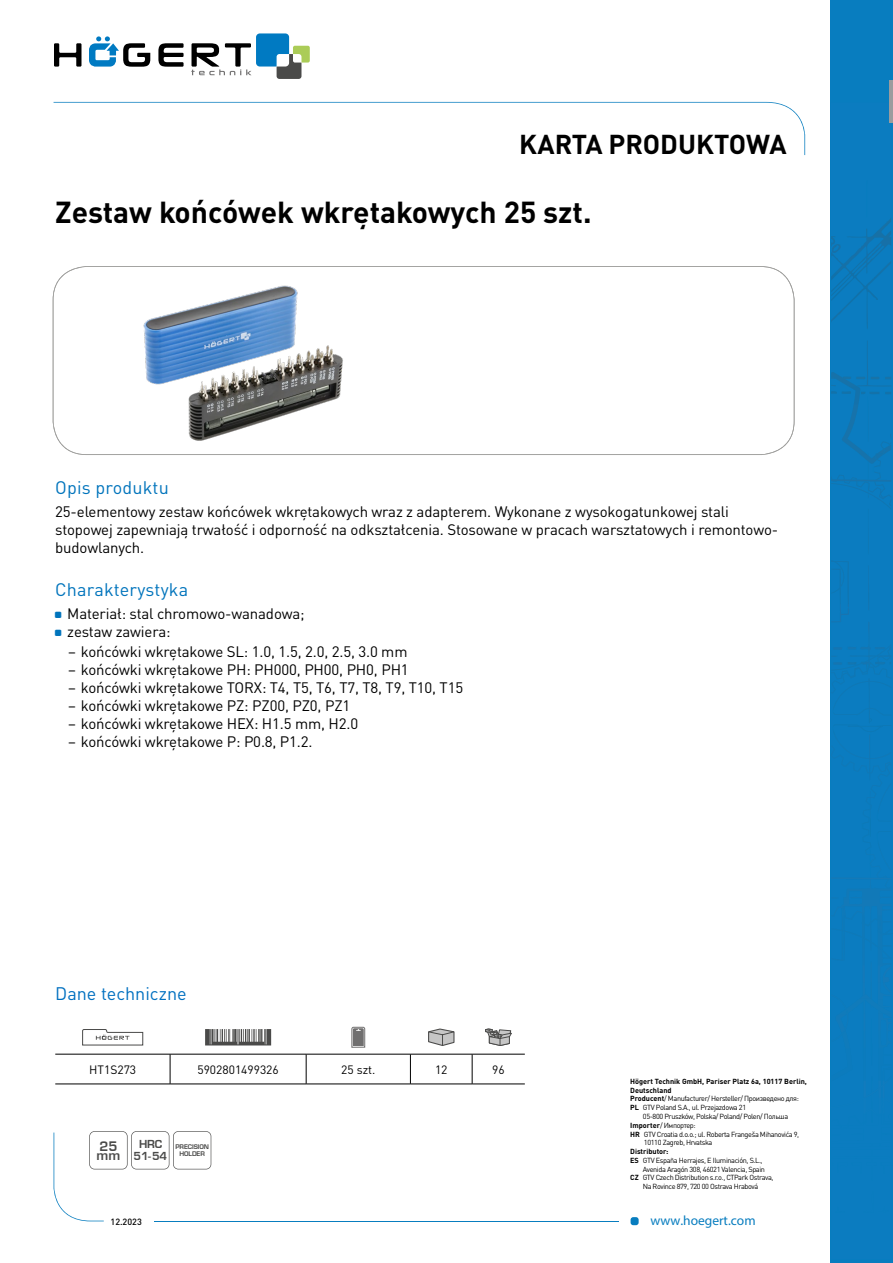
<style>
.page{position:relative;width:893px;height:1263px;background:#fff}
.page>*{position:absolute;margin:0;border:0;box-sizing:border-box;transform-origin:0 0}
.t1{font:700 30px "DIN Pro";color:#000}
.t2{font:700 27px "DIN Pro";color:#000}
.t3{font:18px "DIN Pro";letter-spacing:.01em;color:#0074bc}
.t4{font:18px "DIN Pro";color:#0070c0}
.t5{font:15px/18px "DIN Pro";letter-spacing:-.01em;color:#000}
.t6{font:13.5px "Myriad Pro";color:#087dbf}
.t7{font:700 12.9px "Euromode";color:#4a4a49}
.t8{font:12px "DIN Pro";color:#000}
.t9{font:700 10.8px/12.1px "Euromode";letter-spacing:-.025em;color:#4a4a49;text-align:center}
.t10{font:500 9px "DIN Pro";color:#000}
.t11{font:7.35px "DIN Pro";letter-spacing:-.05em;color:#000}
.t12{font:700 7.35px "DIN Pro";color:#000}
.t13{font:700 6.3px/6.8px "Euromode";letter-spacing:-.01em;color:#4a4a49;text-align:center}
.s1{font-weight:700}
</style>
<div class="page">
<div style="left:631px;top:1217px;width:8px;height:8px;background:#087dbf;border-radius:3px"></div>
<svg style="left:54px;top:102px;width:751px;height:53px"></svg>
<hr style="left:154px;top:1220px;width:465px;height:1px;background:#087dbf">
<div style="left:830px;top:0;width:63px;height:1263px;background:#087dbf"></div>
<img style="left:831px;top:273px;width:50px;height:56px">
<img style="left:867px;top:222px;width:24px;height:43px">
<img style="left:831px;top:222px;width:56px;height:42px">
<svg style="left:831px;top:341px;width:60px;height:565px"></svg>
<img style="left:863px;top:906px;width:28px;height:76px">
<img style="left:831px;top:877px;width:60px;height:2px">
<img style="left:848px;top:647px;width:43px;height:3px">
<hr style="left:890px;top:80px;width:3px;height:43px;background:#999c9e">
<svg style="left:53px;top:266px;width:741px;height:189px"></svg>
<svg style="left:54px;top:43px;width:27px;height:24px"></svg>
<svg style="left:158px;top:43px;width:26px;height:24px"></svg>
<svg style="left:89px;top:36px;width:61px;height:31px"></svg>
<svg style="left:191px;top:33px;width:119px;height:46px"></svg>
<img style="left:129px;top:277px;width:229px;height:169px">
<hr style="left:55px;top:1054px;width:115px;height:1px;background:#000">
<hr style="left:170px;top:1054px;width:136px;height:1px;background:#000">
<hr style="left:170px;top:1054px;width:1px;height:30px;background:#000">
<hr style="left:306px;top:1054px;width:104px;height:1px;background:#000">
<hr style="left:306px;top:1054px;width:1px;height:30px;background:#000">
<hr style="left:410px;top:1054px;width:62px;height:1px;background:#000">
<hr style="left:410px;top:1054px;width:1px;height:30px;background:#000">
<hr style="left:472px;top:1054px;width:53px;height:1px;background:#000">
<hr style="left:472px;top:1054px;width:1px;height:30px;background:#000">
<hr style="left:55px;top:1084px;width:115px;height:1px;background:#000">
<hr style="left:170px;top:1084px;width:136px;height:1px;background:#000">
<hr style="left:306px;top:1084px;width:104px;height:1px;background:#000">
<hr style="left:410px;top:1084px;width:62px;height:1px;background:#000">
<hr style="left:472px;top:1084px;width:53px;height:1px;background:#000">
<svg style="left:82px;top:1029px;width:61px;height:16px"></svg>
<svg style="left:205px;top:1029px;width:66px;height:16px"></svg>
<svg style="left:351px;top:1026px;width:14px;height:22px"></svg>
<svg style="left:428px;top:1028px;width:26px;height:18px"></svg>
<svg style="left:485px;top:1029px;width:27px;height:17px"></svg>
<svg style="left:54px;top:1131px;width:157px;height:90px"></svg>
<h2 class="t2" style="left:519px;top:122px;width:269px">KARTA PRODUKTOWA</h2>
<h1 class="t1" style="left:55px;top:187px;width:538px">Zestaw końcówek wkrętakowych 25 szt.</h1>
<p class="t3" style="left:55px;top:475px;width:115px">Opis produktu</p>
<p class="t5" style="left:55px;top:501px;width:724px">25-elementowy zestaw końcówek wkrętakowych wraz z adapterem. Wykonane z wysokogatunkowej stali stopowej zapewniają trwałość i odporność na odkształcenia. Stosowane w pracach warsztatowych i remontowo&shy;budowlanych.</p>
<p class="t3" style="left:55px;top:577px;width:134px">Charakterystyka</p>
<p class="t5" style="left:67px;top:603px;width:239px">Materiał: stal chromowo-wanadowa; zestaw zawiera:</p>
<p class="t5" style="left:68px;top:642px;width:341px">– końcówki wkrętakowe SL: 1.0, 1.5, 2.0, 2.5, 3.0 mm</p>
<p class="t5" style="left:68px;top:660px;width:342px">– końcówki wkrętakowe PH: PH000, PH00, PH0, PH1</p>
<p class="t5" style="left:68px;top:678px;width:397px">– końcówki wkrętakowe TORX: T4, T5, T6, T7, T8, T9, T10, T15</p>
<p class="t5" style="left:68px;top:696px;width:284px">– końcówki wkrętakowe PZ: PZ00, PZ0, PZ1</p>
<p class="t5" style="left:68px;top:714px;width:292px">– końcówki wkrętakowe HEX: H1.5 mm, H2.0</p>
<p class="t5" style="left:68px;top:732px;width:246px">– końcówki wkrętakowe P: P0.8, P1.2.</p>
<p class="t4" style="left:55px;top:981px;width:133px">Dane techniczne</p>
<p class="t8" style="left:89px;top:1061px;width:49px">HT1S273</p>
<p class="t8" style="left:197px;top:1061px;width:83px">5902801499326</p>
<p class="t8" style="left:341px;top:1061px;width:36px">25 szt.</p>
<p class="t8" style="left:435px;top:1061px;width:14px">12</p>
<p class="t8" style="left:492px;top:1061px;width:14px">96</p>
<p class="t7" style="left:99px;top:1138px;width:20px">25</p>
<p class="t7" style="left:97px;top:1148px;width:25px">mm</p>
<p class="t9" style="left:134px;top:1138px;width:35px">HRC<br>51-54</p>
<p class="t13" style="left:175px;top:1143px;width:35px">PRECISION<br>HOLDER</p>
<p class="t12" style="left:630px;top:1075px;width:178px">Högert Technik GmbH, Pariser Platz 6a, 10117 Berlin,</p>
<p class="t12" style="left:630px;top:1084px;width:43px">Deutschland</p>
<p class="t11" style="left:630px;top:1094px;width:170px"><span class="s1">Producent</span>/ Manufacturer/ Hersteller/ Произведено для:</p>
<p class="t11" style="left:630px;top:1102px;width:117px"><span class="s1">PL</span> GTV Poland S.A., ul. Przejazdowa 21</p>
<p class="t11" style="left:643px;top:1111px;width:147px">05-800 Pruszków, Polska/ Poland/ Polen/ Польша</p>
<p class="t11" style="left:630px;top:1120px;width:67px"><span class="s1">Importer</span>/ Импортер:</p>
<p class="t11" style="left:630px;top:1129px;width:171px"><span class="s1">HR</span> GTV Croatia d.o.o.; ul. Roberta Frangeša Mihanovića 9,</p>
<p class="t11" style="left:644px;top:1138px;width:70px">10110 Zagreb, Hrvatska</p>
<p class="t12" style="left:630px;top:1145px;width:40px">Distributor:</p>
<p class="t11" style="left:630px;top:1155px;width:134px"><span class="s1">ES</span> GTV España Herrajes, E Iluminación, S.L.,</p>
<p class="t11" style="left:643px;top:1164px;width:124px">Avenida Aragón 308, 46021 Valencia, Spain</p>
<p class="t11" style="left:630px;top:1173px;width:145px"><span class="s1">CZ</span> GTV Czech Distribution s.r.o., CTPark Ostrava,</p>
<p class="t11" style="left:643px;top:1181px;width:117px">Na Rovince 879, 720 00 Ostrava Hrabová</p>
<p class="t10" style="left:111px;top:1214px;width:33px">12.2023</p>
<p class="t6" style="left:651px;top:1212px;width:107px">www.hoegert.com</p>
</div>
